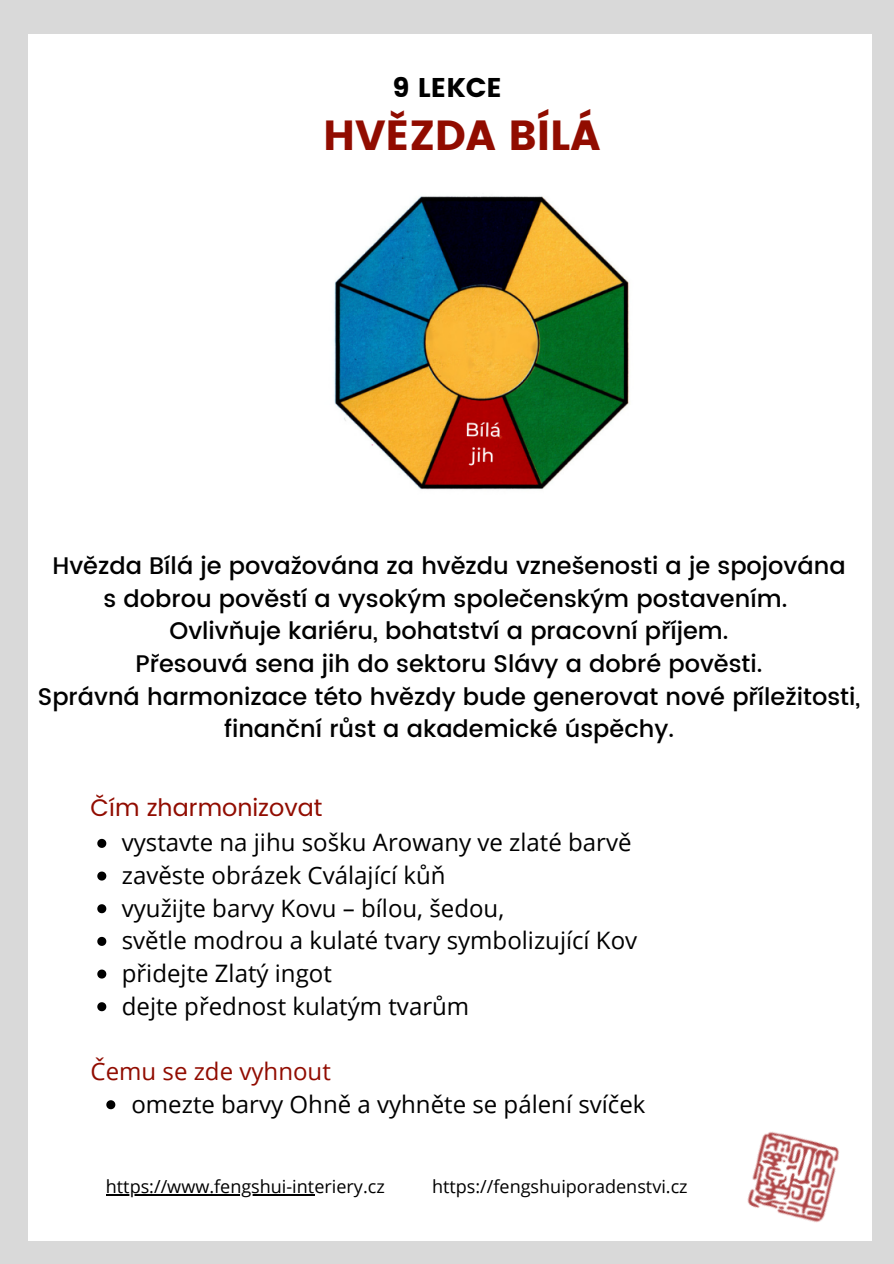
<style>
.page{position:relative;width:894px;height:1264px;background:#fff}
.page>*{position:absolute;margin:0;border:0;box-sizing:border-box;transform-origin:0 0}
.t1{font:42px "Poppins";color:#910c00}
.t2{font:27px "Poppins";color:#000}
.t3{font:500 24px/32.7px "Poppins";color:#000;text-align:center}
.t4{font:24px "Open Sans";color:#000}
.t5{font:24px "Poppins";color:#910c00}
.t6{font:24px "Open Sans";color:#910c00}
.t7{font:18px "Open Sans";color:#000}
</style>
<div class="page">
<div style="left:0;top:0;width:893px;height:1263px;background:#d9d9d9"></div>
<div style="left:28px;top:34px;width:843px;height:1206px;background:#fff"></div>
<img style="left:747px;top:1131px;width:93px;height:92px">
<img style="left:333px;top:196px;width:296px;height:294px">
<svg style="left:97px;top:838px;width:9px;height:9px"></svg>
<svg style="left:97px;top:871px;width:9px;height:9px"></svg>
<svg style="left:97px;top:904px;width:9px;height:9px"></svg>
<svg style="left:97px;top:936px;width:9px;height:9px"></svg>
<svg style="left:97px;top:969px;width:9px;height:9px"></svg>
<svg style="left:97px;top:1002px;width:9px;height:9px"></svg>
<svg style="left:106px;top:1100px;width:9px;height:9px"></svg>
<hr style="left:106px;top:1193px;width:208px;height:2px;background:#000">
<p class="t2" style="left:392px;top:72px;width:111px">9 LEKCE</p>
<p class="t1" style="left:323px;top:111px;width:279px">HVĚZDA BÍLÁ</p>
<p class="t3" style="left:52px;top:549px;width:794px">Hvězda Bílá je považována za hvězdu vznešenosti a je spojována s dobrou pověstí a vysokým společenským postavením.</p>
<p class="t3" style="left:169px;top:614px;width:560px">Ovlivňuje kariéru, bohatství a pracovní příjem.</p>
<p class="t3" style="left:136px;top:647px;width:628px">Přesouvá sena jih do sektoru Slávy a dobré pověsti.</p>
<p class="t3" style="left:38px;top:680px;width:823px">Správná harmonizace této hvězdy bude generovat nové příležitosti, finanční růst a akademické úspěchy.</p>
<p class="t5" style="left:90px;top:794px;width:233px">Čím zharmonizovat</p>
<p class="t4" style="left:122px;top:825px;width:511px">vystavte na jihu sošku Arowany ve zlaté barvě</p>
<p class="t4" style="left:122px;top:858px;width:325px">zavěste obrázek Cválající kůň</p>
<p class="t4" style="left:122px;top:891px;width:384px">využijte barvy Kovu – bílou, šedou,</p>
<p class="t4" style="left:122px;top:923px;width:517px">světle modrou a kulaté tvary symbolizující Kov</p>
<p class="t4" style="left:122px;top:956px;width:211px">přidejte Zlatý ingot</p>
<p class="t4" style="left:122px;top:988px;width:349px">dejte přednost kulatým tvarům</p>
<p class="t6" style="left:90px;top:1054px;width:242px">Čemu se zde vyhnout</p>
<p class="t4" style="left:131px;top:1086px;width:515px">omezte barvy Ohně a vyhněte se pálení svíček</p>
<p class="t7" style="left:106px;top:1173px;width:280px">https://www.fengshui-interiery.cz</p>
<p class="t7" style="left:432px;top:1173px;width:257px">https://fengshuiporadenstvi.cz</p>
</div>
